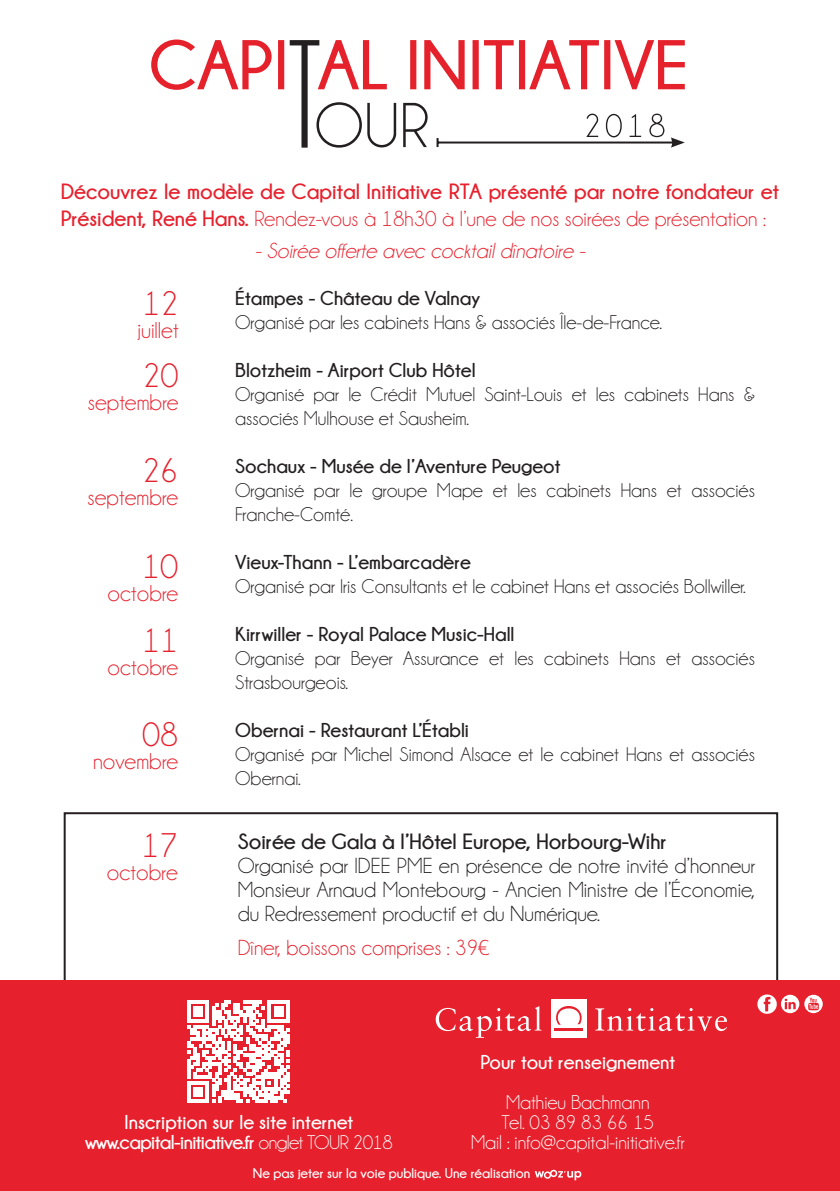
<style>
.page{position:relative;width:840px;height:1191px;background:#fff}
.page>*{position:absolute;margin:0;border:0;box-sizing:border-box;transform-origin:0 0}
.t1{font:64px "Champagne&Limousines";color:#231f20}
.t2{font:34.6px "Champagne&Limousines";color:#e6202c}
.t3{font:23px "Champagne&Limousines";color:#e6202c}
.t4{font:22px/24px "Champagne&Limousines";color:#231f20;text-align:justify}
.t5{font:700 22px/26.4px "Champagne&Limousines";color:#e6202c}
.t6{font:700 22px "Champagne&Limousines";color:#231f20}
.t7{font:italic 22px "Champagne&Limousines";color:#e6202c}
.t8{font:22px "Champagne&Limousines";color:#e6202c}
.t9{font:20px/24px "Champagne&Limousines";color:#231f20}
.t10{font:700 20px "Champagne&Limousines";color:#231f20}
.t11{font:700 20px/20px "Champagne&Limousines";color:#fff;text-align:center}
.t12{font:20px/20px "Champagne&Limousines";color:#fff;text-align:center}
.t13{font:700 14px "Champagne&Limousines";color:#fff}
.s1{font-weight:400}
</style>
<div class="page">
<div style="left:64px;top:812px;width:713px;height:203px;border:2px solid #231f20"></div>
<div style="left:0;top:980px;width:839px;height:211px;background:#e6202c"></div>
<svg style="left:780px;top:994px;width:18px;height:19px"></svg>
<svg style="left:803px;top:994px;width:19px;height:19px"></svg>
<svg style="left:807px;top:997px;width:11px;height:13px"></svg>
<svg style="left:784px;top:998px;width:11px;height:11px"></svg>
<img style="left:757px;top:994px;width:18px;height:19px">
<svg style="left:534px;top:1169px;width:47px;height:11px"></svg>
<svg style="left:187px;top:1000px;width:102px;height:103px"></svg>
<svg style="left:435px;top:1006px;width:106px;height:31px"></svg>
<svg style="left:595px;top:1008px;width:131px;height:23px"></svg>
<div style="left:550px;top:999px;width:36px;height:38px;background:#fff"></div>
<svg style="left:556px;top:1006px;width:25px;height:18px"></svg>
<hr style="left:554px;top:1027px;width:28px;height:3px;background:#e6202c">
<svg style="left:151px;top:40px;width:533px;height:108px"></svg>
<h1 class="t1" style="left:314px;top:93px;width:117px">OUR</h1>
<p class="t5" style="left:61px;top:178px;width:719px">Découvrez le modèle de Capital Initiative RTA présenté par notre fondateur et<br>Président, René Hans. <span class="s1">Rendez-vous à 18h30 à l’une de nos soirées de présentation :</span></p>
<p class="t7" style="left:255px;top:239px;width:331px">- Soirée offerte avec cocktail dînatoire -</p>
<h2 class="t2" style="left:142px;top:286px;width:38px">12</h2>
<p class="t3" style="left:138px;top:319px;width:42px">juillet</p>
<h2 class="t2" style="left:142px;top:358px;width:38px">20</h2>
<p class="t3" style="left:88px;top:390px;width:92px">septembre</p>
<h2 class="t2" style="left:142px;top:453px;width:38px">26</h2>
<p class="t3" style="left:87px;top:486px;width:92px">septembre</p>
<h2 class="t2" style="left:142px;top:549px;width:38px">10</h2>
<p class="t3" style="left:107px;top:582px;width:72px">octobre</p>
<h2 class="t2" style="left:142px;top:622px;width:38px">11</h2>
<p class="t3" style="left:107px;top:655px;width:72px">octobre</p>
<h2 class="t2" style="left:142px;top:717px;width:38px">08</h2>
<p class="t3" style="left:93px;top:749px;width:87px">novembre</p>
<h2 class="t2" style="left:141px;top:828px;width:38px">17</h2>
<p class="t3" style="left:107px;top:861px;width:72px">octobre</p>
<p class="t10" style="left:235px;top:287px;width:246px">Étampes - Château de Valnay</p>
<p class="t9" style="left:235px;top:311px;width:428px">Organisé par les cabinets Hans &amp; associés Île-de-France.</p>
<p class="t10" style="left:235px;top:359px;width:242px">Blotzheim - Airport Club Hôtel</p>
<p class="t9" style="left:235px;top:383px;width:521px">Organisé par le Crédit Mutuel Saint-Louis et les cabinets Hans &amp; associés Mulhouse et Sausheim.</p>
<p class="t10" style="left:235px;top:455px;width:326px">Sochaux - Musée de l’Aventure Peugeot</p>
<p class="t9" style="left:235px;top:479px;width:521px">Organisé par le groupe Mape et les cabinets Hans et associés<br>Franche-Comté.</p>
<p class="t10" style="left:235px;top:551px;width:237px">Vieux-Thann - L’embarcadère</p>
<p class="t9" style="left:235px;top:575px;width:512px">Organisé par Iris Consultants et le cabinet Hans et associés Bollwiller.</p>
<p class="t10" style="left:235px;top:623px;width:280px">Kirrwiller - Royal Palace Music-Hall</p>
<p class="t9" style="left:235px;top:647px;width:521px">Organisé par Beyer Assurance et les cabinets Hans et associés<br>Strasbourgeois.</p>
<p class="t10" style="left:235px;top:719px;width:235px">Obernai - Restaurant L’Établi</p>
<p class="t9" style="left:235px;top:743px;width:521px">Organisé par Michel Simond Alsace et le cabinet Hans et associés<br>Obernai.</p>
<p class="t6" style="left:238px;top:829px;width:430px">Soirée de Gala à l’Hôtel Europe, Horbourg-Wihr</p>
<p class="t4" style="left:238px;top:853px;width:518px">Organisé par IDEE PME en présence de notre invité d’honneur Monsieur Arnaud Montebourg - Ancien Ministre de l’Économie, du Redressement productif et du Numérique.</p>
<p class="t8" style="left:238px;top:936px;width:253px">Dîner, boissons comprises : 39€</p>
<p class="t11" style="left:480px;top:1051px;width:196px">Pour tout renseignement</p>
<p class="t12" style="left:470px;top:1092px;width:215px">Mathieu Bachmann<br>Tel. 03 89 83 66 15<br>Mail : info@capital-initiative.fr</p>
<p class="t11" style="left:85px;top:1111px;width:309px">Inscription sur le site internet www.capital-initiative.fr <span class="s1">onglet TOUR 2018</span></p>
<p class="t13" style="left:253px;top:1165px;width:279px">Ne pas jeter sur la voie publique. Une réalisation</p>
</div>
